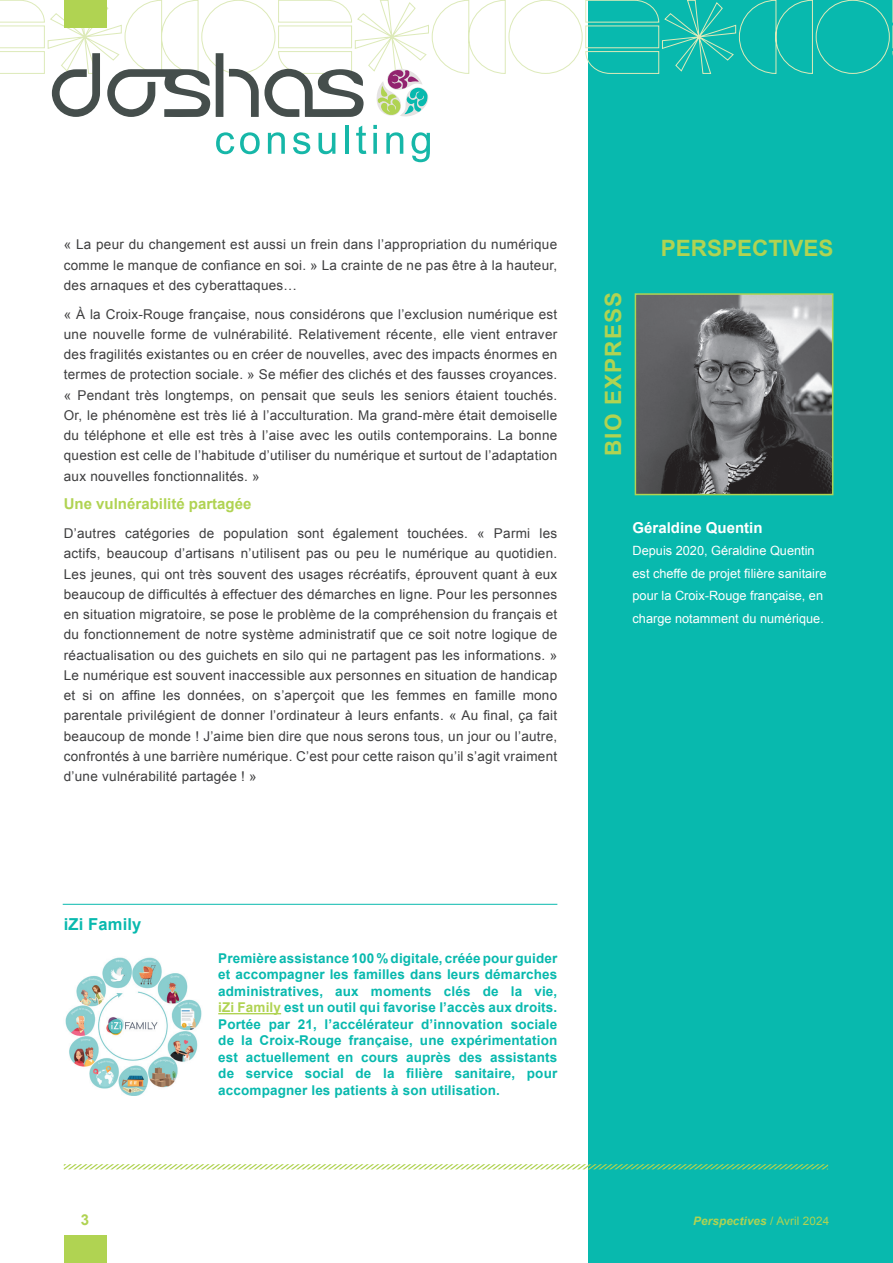
<style>
.page{position:relative;width:893px;height:1263px;background:#fff}
.page>*{position:absolute;margin:0;border:0;box-sizing:border-box;transform-origin:0 0}
.t1{font:700 22.5px "Arial";color:#b0d352}
.t2{font:700 22.5px "Arial";letter-spacing:.05em;color:#b0d352}
.t3{font:700 16.5px "Arial";letter-spacing:.01em;color:#08b9ae}
.t4{font:700 15px "Arial";color:#b0d352}
.t5{font:700 15px "Arial";color:#fff}
.t6{font:13.5px/20.2px "Arial";letter-spacing:.02em;color:#3e3e3f;text-align:justify}
.t7{font:700 13.5px/16.5px "Arial";letter-spacing:.01em;color:#08b9ae;text-align:justify}
.t8{font:12.75px/22.5px "Arial";color:#fff}
.t9{font:italic 700 11.7px "Arial";letter-spacing:.01em;color:#b0d352}
.s1{color:#b0d352}
.s2{font-weight:400;font-style:normal}
</style>
<div class="page">
<div style="left:588px;top:0;width:305px;height:1263px;background:#08b9ae"></div>
<div style="left:64px;top:1235px;width:42px;height:28px;background:#b0d352"></div>
<svg style="left:216px;top:132px;width:18px;height:22px"></svg>
<svg style="left:240px;top:132px;width:20px;height:22px"></svg>
<svg style="left:268px;top:132px;width:17px;height:22px"></svg>
<svg style="left:293px;top:132px;width:17px;height:22px"></svg>
<svg style="left:318px;top:133px;width:17px;height:21px"></svg>
<hr style="left:345px;top:125px;width:4px;height:29px;background:#16b7a8">
<svg style="left:356px;top:126px;width:10px;height:28px"></svg>
<svg style="left:373px;top:125px;width:4px;height:4px"></svg>
<svg style="left:373px;top:133px;width:4px;height:21px"></svg>
<svg style="left:386px;top:132px;width:17px;height:22px"></svg>
<svg style="left:411px;top:132px;width:19px;height:30px"></svg>
<svg style="left:0;top:0;width:893px;height:117px"></svg>
<hr style="left:218px;top:1013px;width:63px;height:1px;background:#b0d352">
<hr style="left:63px;top:904px;width:494px;height:1px;background:#08b9ae">
<img style="left:638px;top:296px;width:192px;height:196px">
<div style="left:635px;top:293px;width:198px;height:202px;border:2px solid #b0d352"></div>
<img style="left:65px;top:957px;width:137px;height:138px">
<svg style="left:64px;top:1164px;width:764px;height:5px"></svg>
<p class="t6" style="left:64px;top:235px;width:495px">« La peur du changement est aussi un frein dans l’appropriation du numérique comme le manque de confiance en soi. » La crainte de ne pas être à la hauteur, des arnaques et des cyberattaques…</p>
<p class="t6" style="left:64px;top:304px;width:495px">« À la Croix-Rouge française, nous considérons que l’exclusion numérique est une nouvelle forme de vulnérabilité. Relativement récente, elle vient entraver des fragilités existantes ou en créer de nouvelles, avec des impacts énormes en termes de protection sociale. » Se méfier des clichés et des fausses croyances. « Pendant très longtemps, on pensait que seuls les seniors étaient touchés.<br>Or, le phénomène est très lié à l’acculturation. Ma grand-mère était demoiselle du téléphone et elle est très à l’aise avec les outils contemporains. La bonne question est celle de l’habitude d’utiliser du numérique et surtout de l’adaptation aux nouvelles fonctionnalités. »</p>
<p class="t4" style="left:64px;top:494px;width:189px">Une vulnérabilité partagée</p>
<p class="t6" style="left:64px;top:523px;width:495px">D’autres catégories de population sont également touchées. « Parmi les actifs, beaucoup d’artisans n’utilisent pas ou peu le numérique au quotidien.<br>Les jeunes, qui ont très souvent des usages récréatifs, éprouvent quant à eux beaucoup de difficultés à effectuer des démarches en ligne. Pour les personnes en situation migratoire, se pose le problème de la compréhension du français et du fonctionnement de notre système administratif que ce soit notre logique de réactualisation ou des guichets en silo qui ne partagent pas les informations. » Le numérique est souvent inaccessible aux personnes en situation de handicap et si on affine les données, on s’aperçoit que les femmes en famille mono parentale privilégient de donner l’ordinateur à leurs enfants. « Au final, ça fait beaucoup de monde ! J’aime bien dire que nous serons tous, un jour ou l’autre, confrontés à une barrière numérique. C’est pour cette raison qu’il s’agit vraiment d’une vulnérabilité partagée ! »</p>
<h1 class="t2" style="left:598px;top:456px;width:165px;rotate:-90deg">BIO EXPRESS</h1>
<h1 class="t1" style="left:661px;top:233px;width:174px">PERSPECTIVES</h1>
<p class="t5" style="left:632px;top:518px;width:132px">Géraldine Quentin</p>
<p class="t8" style="left:632px;top:540px;width:195px">Depuis 2020, Géraldine Quentin est cheffe de projet filière sanitaire pour la Croix-Rouge française, en charge notamment du numérique.</p>
<p class="t3" style="left:64px;top:913px;width:79px">iZi Family</p>
<p class="t7" style="left:218px;top:950px;width:341px">Première assistance 100 % digitale, créée pour guider et accompagner les familles dans leurs démarches administratives, aux moments clés de la vie, <span class="s1">iZi Family</span> est un outil qui favorise l’accès aux droits.<br>Portée par 21, l’accélérateur d’innovation sociale de la Croix-Rouge française, une expérimentation est actuellement en cours auprès des assistants de service social de la filière sanitaire, pour accompagner les patients à son utilisation.</p>
<p class="t4" style="left:81px;top:1209px;width:10px">3</p>
<p class="t9" style="left:693px;top:1213px;width:137px">Perspectives <span class="s2">/ Avril 2024</span></p>
</div>
